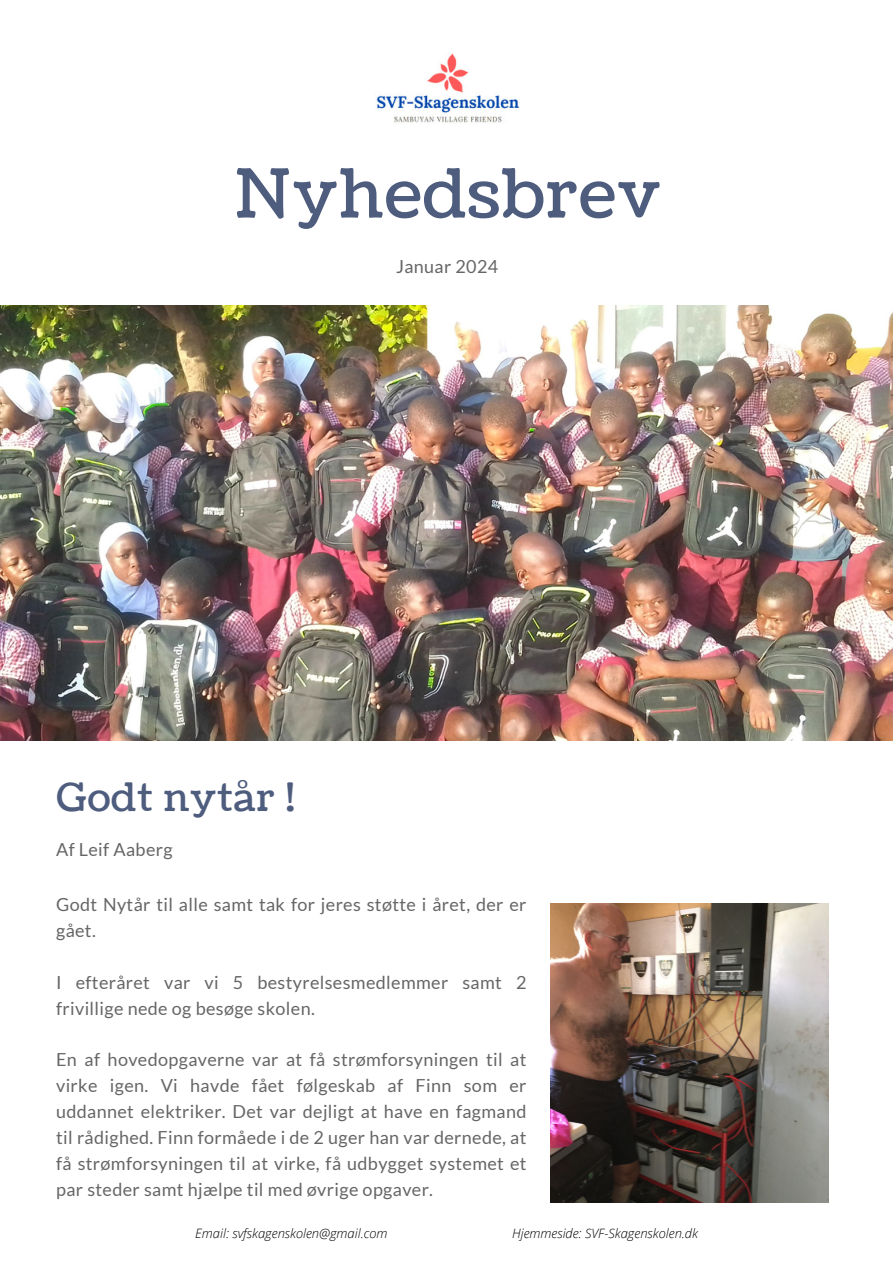
<style>
.page{position:relative;width:893px;height:1264px;background:#fff}
.page>*{position:absolute;margin:0;border:0;box-sizing:border-box;transform-origin:0 0}
.t1{font:67.5px "Coustard";letter-spacing:.02em;color:#4e5c7e}
.t2{font:39px "Coustard";letter-spacing:.02em;color:#4e5c7e}
.t3{font:18px/25.8px "Lato";letter-spacing:.02em;color:#666}
.t4{font:italic 300 12.9px "Open Sans";color:#000}
</style>
<div class="page">
<img style="left:0;top:306px;width:892px;height:434px">
<img style="left:376px;top:53px;width:144px;height:70px">
<img style="left:550px;top:903px;width:278px;height:299px">
<p class="t1" style="left:235px;top:148px;width:428px">Nyhedsbrev</p>
<p class="t3" style="left:396px;top:253px;width:104px">Januar 2024</p>
<p class="t2" style="left:56px;top:771px;width:240px">Godt nytår !</p>
<p class="t3" style="left:56px;top:835px;width:118px">Af Leif Aaberg</p>
<p class="t3" style="left:56px;top:891px;width:472px">Godt Nytår til alle samt tak for jeres støtte i året, der er gået.</p>
<p class="t3" style="left:56px;top:968px;width:472px">I efteråret var vi 5 bestyrelsesmedlemmer samt 2 frivillige nede og besøge skolen.</p>
<p class="t3" style="left:56px;top:1046px;width:472px;text-align:justify">En af hovedopgaverne var at få strømforsyningen til at virke igen. Vi havde fået følgeskab af Finn som er uddannet elektriker. Det var dejligt at have en fagmand til rådighed. Finn formåede i de 2 uger han var dernede, at få strømforsyningen til at virke, få udbygget systemet et par steder samt hjælpe til med øvrige opgaver.</p>
<p class="t4" style="left:195px;top:1224px;width:194px">Email: svfskagenskolen@gmail.com</p>
<p class="t4" style="left:512px;top:1224px;width:187px">Hjemmeside: SVF-Skagenskolen.dk</p>
</div>
